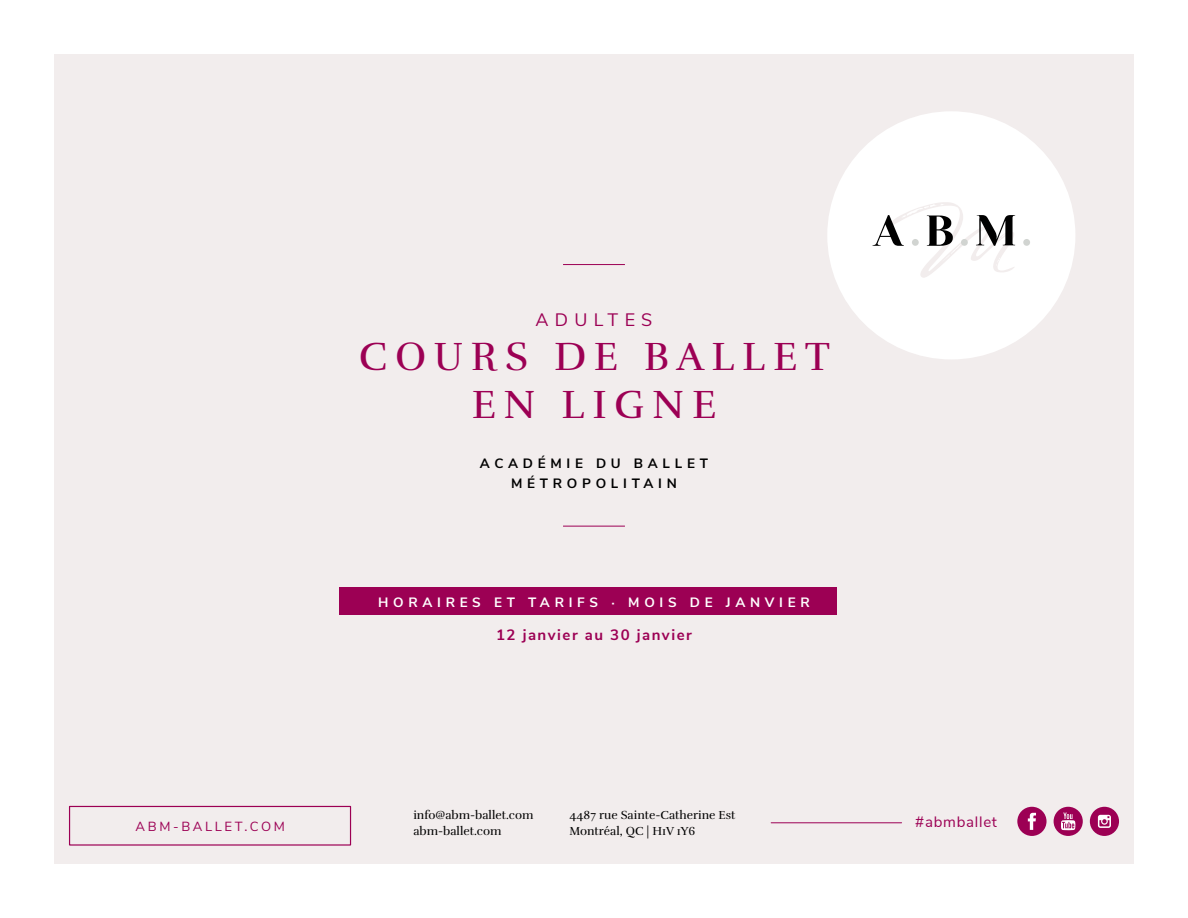
<style>
.page{position:relative;width:1188px;height:918px;background:#fff}
.page>*{position:absolute;margin:0;border:0;box-sizing:border-box;transform-origin:0 0}
.t1{font:40.5px/48px "Rufina";letter-spacing:.19em;color:#9c0054;text-align:center}
.t2{font:18px "Nunito Sans";letter-spacing:.35em;color:#9c0054}
.t3{font:700 15px "Nunito Sans";letter-spacing:.1em;color:#9c0054}
.t4{font:15px "Nunito Sans";letter-spacing:.05em;color:#9c0054}
.t5{font:700 13.5px "Nunito Sans";letter-spacing:.35em;color:#fff}
.t6{font:700 13.5px/19.5px "Nunito Sans";letter-spacing:.35em;color:#000;text-align:center}
.t7{font:13.2px "Nunito Sans";letter-spacing:.2em;color:#9c0054}
.t8{font:12px/16.5px "Rufina";color:#000}
</style>
<div class="page">
<div style="left:54px;top:54px;width:1080px;height:810px;background:#f2eded"></div>
<div style="left:827px;top:111px;width:248px;height:248px;background:#fff;border-radius:50%"></div>
<div style="left:1023px;top:239px;width:7px;height:7px;background:#d1d4d1;border-radius:50%"></div>
<svg style="left:873px;top:202px;width:142px;height:76px"></svg>
<hr style="left:563px;top:526px;width:62px;height:1px;background:#9c0054">
<hr style="left:563px;top:264px;width:62px;height:1px;background:#9c0054">
<div style="left:339px;top:587px;width:498px;height:28px;background:#9c0054"></div>
<div style="left:69px;top:806px;width:282px;height:40px;border:1px solid #9c0054"></div>
<hr style="left:771px;top:822px;width:131px;height:1px;background:#9c0054">
<div style="left:1054px;top:807px;width:29px;height:29px;background:#9c0054;border-radius:50%"></div>
<svg style="left:1061px;top:813px;width:14px;height:17px"></svg>
<div style="left:1090px;top:807px;width:29px;height:29px;background:#9c0054;border-radius:50%"></div>
<svg style="left:1098px;top:815px;width:13px;height:13px"></svg>
<div style="left:1017px;top:807px;width:30px;height:29px;background:#9c0054;border-radius:50%"></div>
<svg style="left:1028px;top:813px;width:8px;height:17px"></svg>
<h2 class="t2" style="left:536px;top:306px;width:118px">ADULTES</h2>
<h1 class="t1" style="left:359px;top:333px;width:473px">COURS DE BALLET<br>EN LIGNE</h1>
<p class="t6" style="left:480px;top:453px;width:230px">ACADÉMIE DU BALLET<br>MÉTROPOLITAIN</p>
<p class="t5" style="left:378px;top:593px;width:433px">HORAIRES ET TARIFS · MOIS DE JANVIER</p>
<p class="t3" style="left:496px;top:623px;width:197px">12 janvier au 30 janvier</p>
<p class="t8" style="left:413px;top:807px;width:122px">info@abm-ballet.com</p>
<p class="t8" style="left:569px;top:807px;width:167px">4487 rue Sainte-Catherine Est<br>Montréal, QC | H1V 1Y6</p>
<p class="t4" style="left:915px;top:811px;width:83px">#abmballet</p>
<p class="t7" style="left:136px;top:817px;width:151px">ABM-BALLET.COM</p>
<p class="t8" style="left:413px;top:823px;width:90px">abm-ballet.com</p>
</div>
